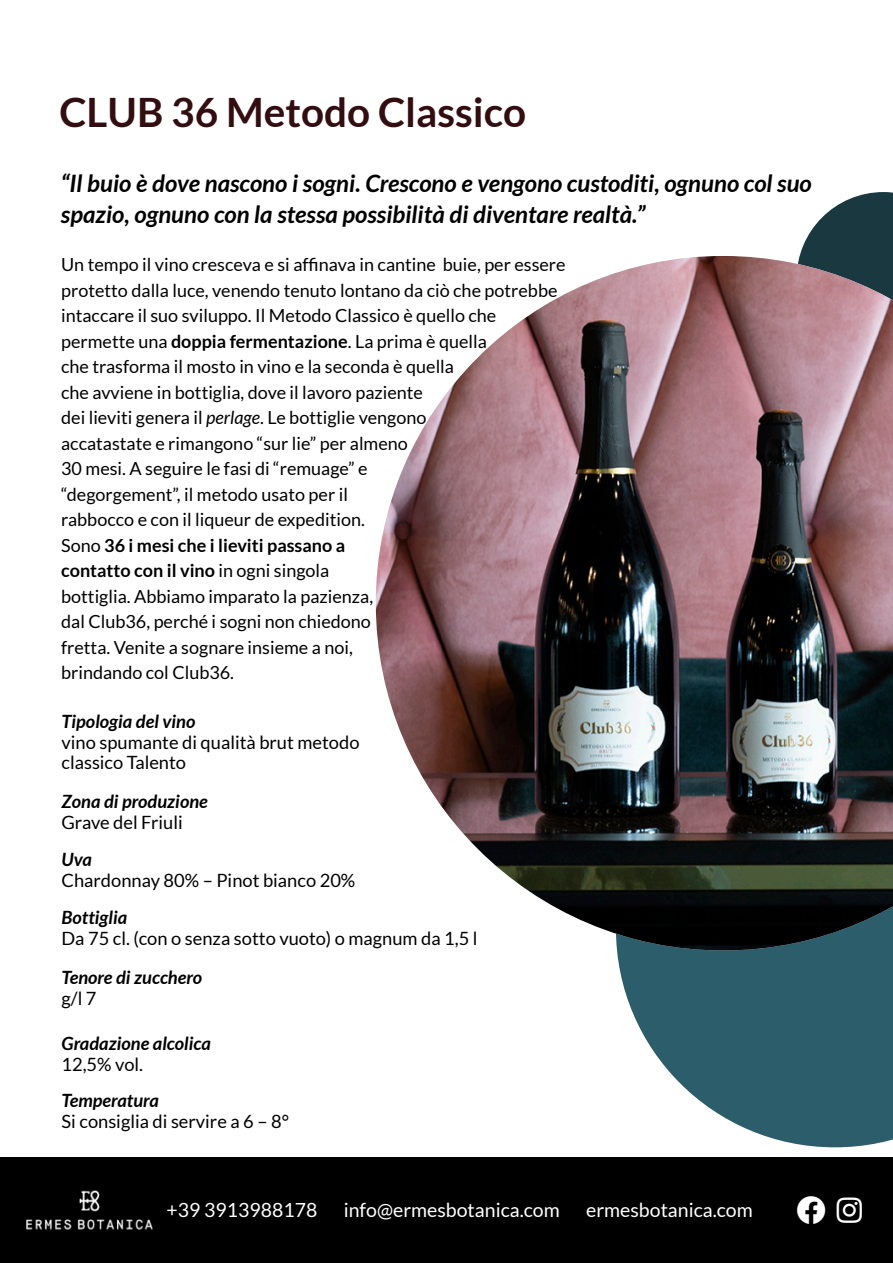
<style>
.page{position:relative;width:893px;height:1263px;background:#fff}
.page>*{position:absolute;margin:0;border:0;box-sizing:border-box;transform-origin:0 0}
.t1{font:700 40.5px "Lato";color:#330e11}
.t2{font:italic 700 24px/31.5px "Lato";color:#000}
.t3{font:19.5px "Lato";color:#fff}
.t4{font:18.3px/20.7px "Lato";color:#000}
.t5{font:italic 700 18.3px "Lato";color:#000}
.t6{font:18px/25.5px "Lato";color:#000}
.s1{font-weight:700}
.s2{font-style:italic}
</style>
<div class="page">
<svg style="left:799px;top:192px;width:94px;height:64px"></svg>
<svg style="left:617px;top:950px;width:276px;height:197px;fill:#2b5d6a"></svg>
<img style="left:376px;top:256px;width:517px;height:694px">
<div style="left:0;top:1157px;width:893px;height:106px;background:#000"></div>
<img style="left:26px;top:1190px;width:126px;height:40px">
<h1 class="t1" style="left:59px;top:94px;width:468px">CLUB 36 Metodo Classico</h1>
<h2 class="t2" style="left:61px;top:168px;width:752px">“Il buio è dove nascono i sogni. Crescono e vengono custoditi, ognuno col suo spazio, ognuno con la stessa possibilità di diventare realtà.”</h2>
<p class="t6" style="left:61px;top:253px;width:506px">Un tempo il vino cresceva e si affinava in cantine buie, per essere protetto dalla luce, venendo tenuto lontano da ciò che potrebbe intaccare il suo sviluppo. Il Metodo Classico è quello che permette una <span class="s1">doppia fermentazione</span>. La prima è quella<br>che trasforma il mosto in vino e la seconda è quella<br>che avviene in bottiglia, dove il lavoro paziente<br>dei lieviti genera il <span class="s2">perlage</span>. Le bottiglie vengono<br>accatastate e rimangono “sur lie” per almeno<br>30 mesi. A seguire le fasi di “remuage” e<br>“degorgement”, il metodo usato per il<br>rabbocco e con il liqueur de expedition.<br>Sono <span class="s1">36 i mesi che i lieviti passano a<br>contatto con il vino</span> in ogni singola<br>bottiglia. Abbiamo imparato la pazienza,<br>dal Club36, perché i sogni non chiedono<br>fretta. Venite a sognare insieme a noi,<br>brindando col Club36.</p>
<p class="t5" style="left:62px;top:713px;width:135px">Tipologia del vino</p>
<p class="t4" style="left:62px;top:733px;width:299px">vino spumante di qualità brut metodo classico Talento</p>
<p class="t5" style="left:62px;top:793px;width:148px">Zona di produzione</p>
<p class="t4" style="left:62px;top:813px;width:123px">Grave del Friuli</p>
<p class="t5" style="left:62px;top:851px;width:32px">Uva</p>
<p class="t4" style="left:62px;top:871px;width:295px">Chardonnay 80% – Pinot bianco 20%</p>
<p class="t5" style="left:62px;top:909px;width:67px">Bottiglia</p>
<p class="t4" style="left:62px;top:928px;width:417px">Da 75 cl. (con o senza sotto vuoto) o magnum da 1,5 l</p>
<p class="t5" style="left:62px;top:969px;width:142px">Tenore di zucchero</p>
<p class="t4" style="left:62px;top:989px;width:37px">g/l 7</p>
<p class="t5" style="left:62px;top:1035px;width:151px">Gradazione alcolica</p>
<p class="t4" style="left:62px;top:1054px;width:83px">12,5% vol.</p>
<p class="t5" style="left:62px;top:1092px;width:99px">Temperatura</p>
<p class="t4" style="left:62px;top:1112px;width:229px">Si consiglia di servire a 6 – 8°</p>
<p class="t3" style="left:167px;top:1201px;width:152px">+39 3913988178</p>
<p class="t3" style="left:344px;top:1201px;width:217px">info@ermesbotanica.com</p>
<p class="t3" style="left:586px;top:1201px;width:168px">ermesbotanica.com</p>
</div>
